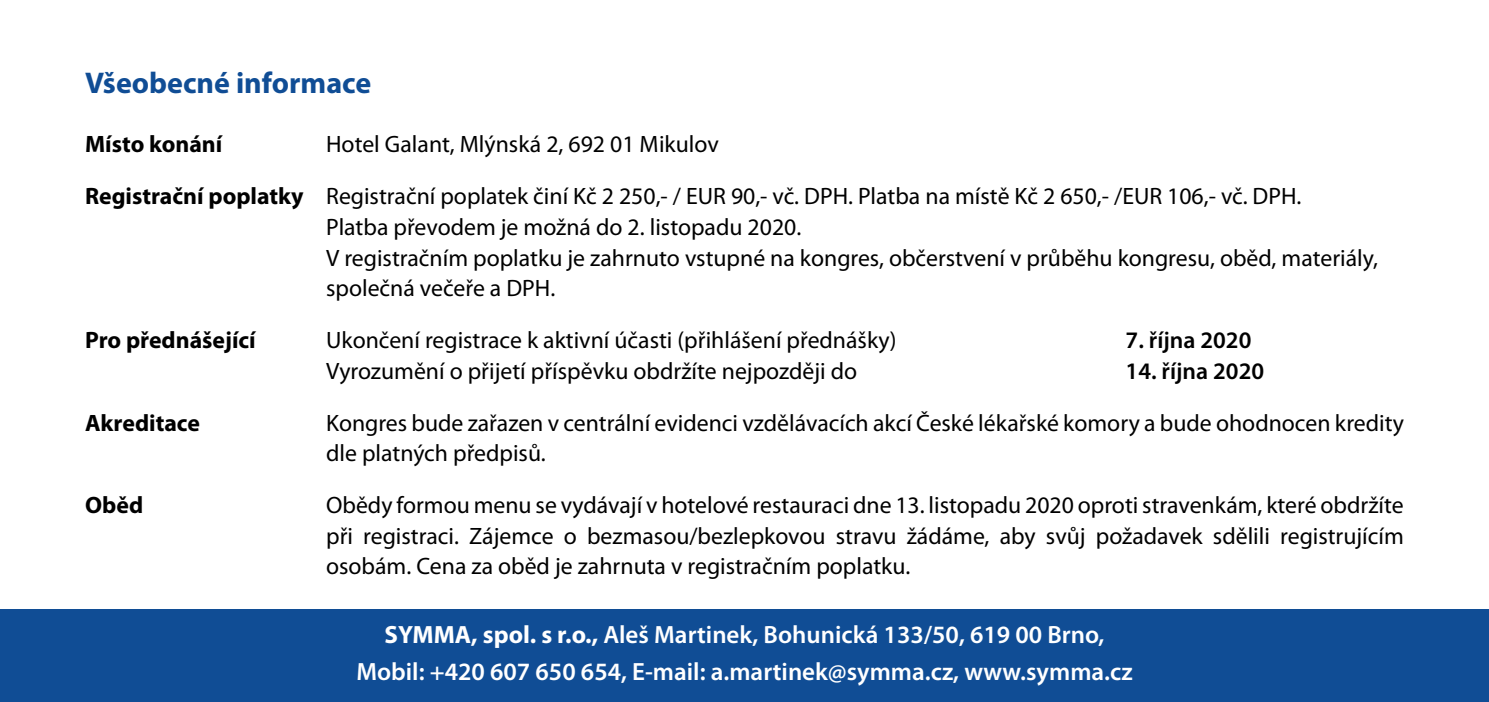
<style>
.page{position:relative;width:1489px;height:702px;background:#fff}
.page>*{position:absolute;margin:0;border:0;box-sizing:border-box;transform-origin:0 0}
.t1{font:700 30px "Myriad Pro";color:#104d95}
.t2{font:600 25px/37px "Myriad Pro";color:#fff;text-align:center}
.t3{font:23.75px/30.5px "Myriad Pro";color:#000}
.t4{font:700 23.75px "Myriad Pro";color:#000}
.t5{font:600 23.75px "Myriad Pro";color:#000}
.s1{font-weight:700}
</style>
<div class="page">
<div style="left:0;top:609px;width:1488px;height:93px;background:#104d95"></div>
<p class="t1" style="left:85px;top:64px;width:288px">Všeobecné informace</p>
<p class="t3" style="left:85px;top:118px;width:1217px;line-height:51.8px;text-indent:241px">Hotel Galant, Mlýnská 2, 692 01 Mikulov<br><span class="s1">Registrační poplatky</span> Registrační poplatek činí Kč 2 250,- / EUR 90,- vč. DPH. Platba na místě Kč 2 650,- /EUR 106,- vč. DPH.</p>
<p class="t3" style="left:326px;top:211px;width:1053px">Platba převodem je možná do 2. listopadu 2020.<br>V registračním poplatku je zahrnuto vstupné na kongres, občerstvení v průběhu kongresu, oběd, materiály, společná večeře a DPH.</p>
<p class="t4" style="left:85px;top:324px;width:172px">Pro přednášející</p>
<p class="t3" style="left:326px;top:324px;width:571px">Ukončení registrace k aktivní účasti (přihlášení přednášky)</p>
<p class="t5" style="left:1125px;top:325px;width:127px">7. října 2020</p>
<p class="t3" style="left:326px;top:355px;width:532px">Vyrozumění o přijetí příspěvku obdržíte nejpozději do</p>
<p class="t5" style="left:1125px;top:355px;width:140px">14. října 2020</p>
<p class="t4" style="left:85px;top:407px;width:116px">Akreditace</p>
<p class="t3" style="left:326px;top:407px;width:1079px">Kongres bude zařazen v centrální evidenci vzdělávacích akcí České lékařské komory a bude ohodnocen kredity dle platných předpisů.</p>
<p class="t4" style="left:85px;top:489px;width:60px">Oběd</p>
<p class="t3" style="left:326px;top:489px;width:1079px;text-align:justify">Obědy formou menu se vydávají v hotelové restauraci dne 13. listopadu 2020 oproti stravenkám, které obdržíte při registraci. Zájemce o bezmasou/bezlepkovou stravu žádáme, aby svůj požadavek sdělili registrujícím osobám. Cena za oběd je zahrnuta v registračním poplatku.</p>
<p class="t4" style="left:85px;top:129px;width:139px">Místo konání</p>
<p class="t2" style="left:356px;top:615px;width:777px"><span class="s1">SYMMA, spol. s r.o.,</span> Aleš Martinek, Bohunická 133/50, 619 00 Brno,<br>Mobil: +420 607 650 654, E-mail: a.martinek@symma.cz, www.symma.cz</p>
</div>
